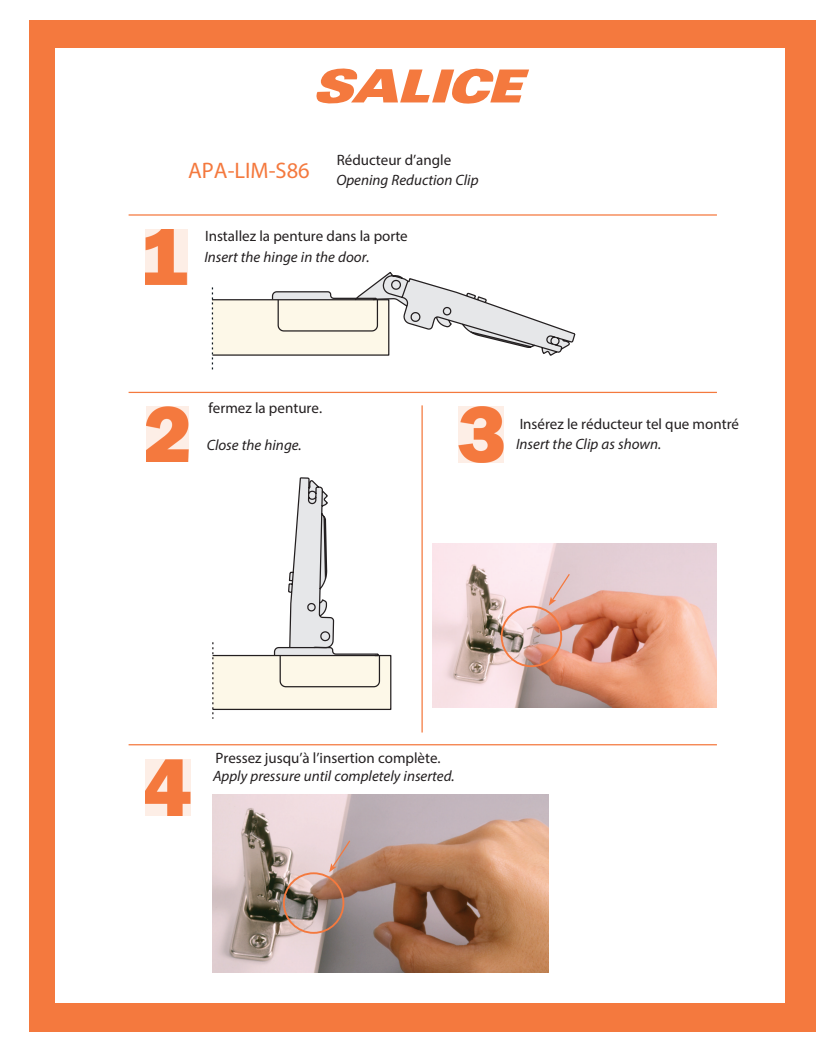
<style>
.page{position:relative;width:839px;height:1064px;background:#fff}
.page>*{position:absolute;margin:0;border:0;box-sizing:border-box;transform-origin:0 0}
.t1{font:22.5px "Myriad Pro";color:#f4793e}
.t2{font:15px "Myriad Pro";color:#231f20}
.t3{font:italic 15px "Myriad Pro";color:#231f20}
</style>
<div class="page">
<div style="left:29px;top:20px;width:787px;height:1011px;background:#f4793e"></div>
<div style="left:55px;top:48px;width:730px;height:955px;background:#fff"></div>
<svg style="left:145px;top:229px;width:42px;height:55px;background:#f7aa85"></svg>
<svg style="left:147px;top:406px;width:42px;height:56px;background:#f69e74"></svg>
<svg style="left:458px;top:406px;width:46px;height:57px;background:#f7a781"></svg>
<svg style="left:145px;top:759px;width:46px;height:56px;background:#f7a882"></svg>
<hr style="left:129px;top:214px;width:588px;height:2px;background:#f4793e">
<hr style="left:129px;top:392px;width:588px;height:1px;background:#f4793e">
<hr style="left:129px;top:744px;width:588px;height:1px;background:#f4793e">
<svg style="left:211px;top:272px;width:365px;height:97px"></svg>
<svg style="left:212px;top:477px;width:180px;height:242px"></svg>
<img style="left:433px;top:543px;width:283px;height:165px">
<img style="left:213px;top:794px;width:335px;height:179px">
<hr style="left:421px;top:405px;width:2px;height:327px;background:#f4793e">
<div style="left:501px;top:606px;width:61px;height:61px;border:2px solid #f4793e;border-radius:50%"></div>
<div style="left:283px;top:872px;width:61px;height:62px;border:2px solid #f4793e;border-radius:50%"></div>
<svg style="left:316px;top:68px;width:213px;height:36px"></svg>
<svg style="left:549px;top:572px;width:22px;height:34px"></svg>
<svg style="left:329px;top:839px;width:22px;height:33px"></svg>
<h1 class="t1" style="left:188px;top:156px;width:123px">APA-LIM-S86</h1>
<p class="t2" style="left:337px;top:151px;width:116px">Réducteur d’angle</p>
<p class="t3" style="left:336px;top:171px;width:144px">Opening Reduction Clip</p>
<p class="t2" style="left:205px;top:226px;width:204px">Installez la penture dans la porte</p>
<p class="t3" style="left:204px;top:248px;width:167px">Insert the hinge in the door.</p>
<p class="t2" style="left:209px;top:399px;width:115px">fermez la penture.</p>
<p class="t3" style="left:207px;top:436px;width:97px">Close the hinge.</p>
<p class="t2" style="left:520px;top:415px;width:221px">Insérez le réducteur tel que montré</p>
<p class="t3" style="left:516px;top:435px;width:147px">Insert the Clip as shown.</p>
<p class="t2" style="left:215px;top:749px;width:227px">Pressez jusqu’à l’insertion complète.</p>
<p class="t3" style="left:213px;top:766px;width:243px">Apply pressure until completely inserted.</p>
</div>
